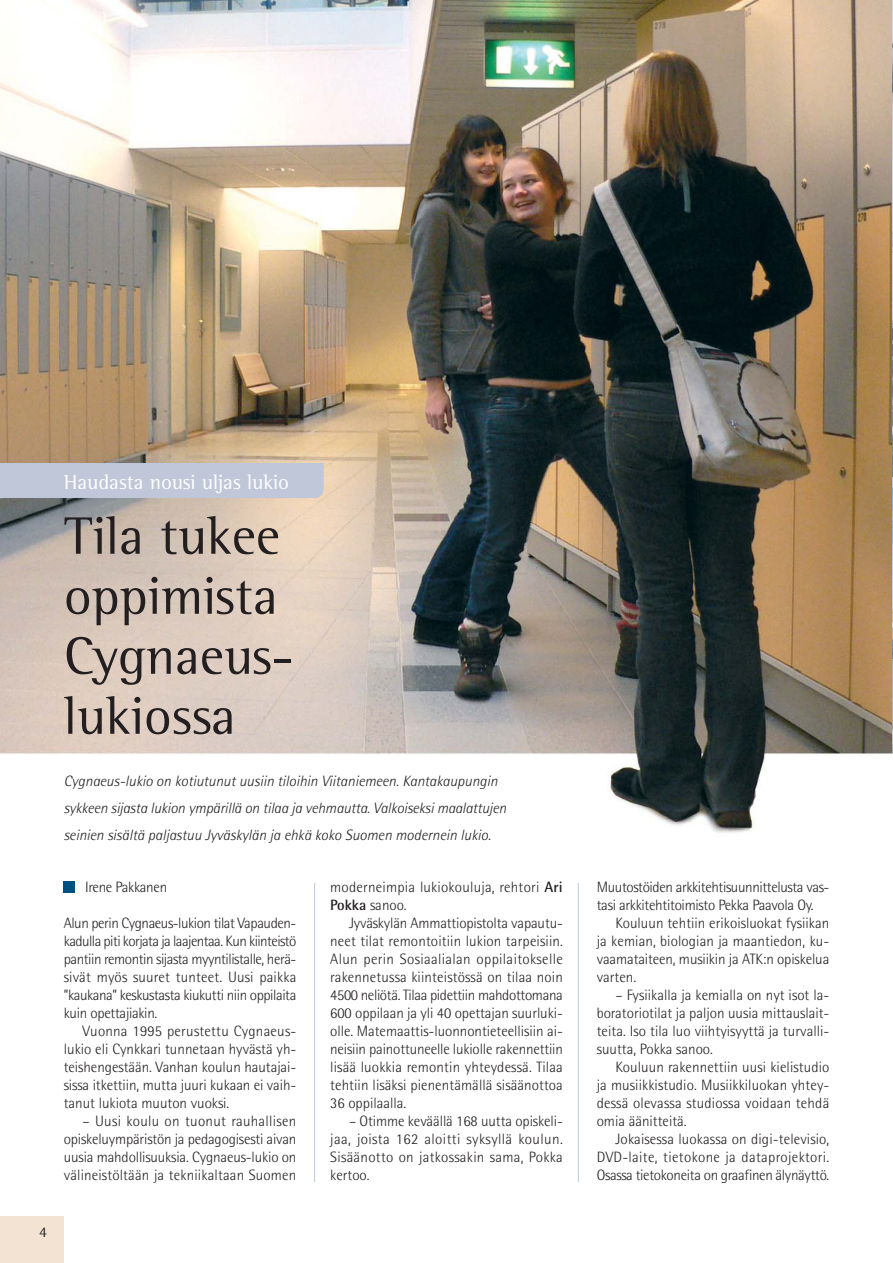
<style>
.page{position:relative;width:893px;height:1263px;background:#fff}
.page>*{position:absolute;margin:0;border:0;box-sizing:border-box;transform-origin:0 0}
.t1{font:54px/60px "Rotis Semi Serif";color:#231f20}
.t2{font:21px "Rotis Semi Serif";color:#fff}
.t3{font:300 15px/18px "Rotis Semi Sans";color:#231f20;text-align:justify}
.t4{font:italic 300 15px/27px "Rotis Semi Sans";color:#231f20}
.t5{font:300 15px/18px "Rotis Semi Sans";letter-spacing:-.025em;color:#231f20}
.t6{font:300 15px "Rotis Semi Sans";letter-spacing:-.02em;color:#231f20}
.t7{font:15px "Rotis Semi Serif";color:#231f20}
.s1{font-weight:700}
</style>
<div class="page">
<img style="left:0;top:0;width:893px;height:833px">
<hr style="left:314px;top:883px;width:1px;height:299px;background:#bfc7d8">
<hr style="left:578px;top:883px;width:1px;height:299px;background:#bfc7d8">
<div style="left:0;top:1216px;width:64px;height:47px;background:#f2e3d3"></div>
<div style="left:64px;top:881px;width:11px;height:11px;background:#004f81"></div>
<div style="left:0;top:463px;width:324px;height:35px;background:#bfc7d8"></div>
<svg style="left:892px;top:0;width:1px;height:753px"></svg>
<h2 class="t2" style="left:64px;top:474px;width:227px">Haudasta nousi uljas lukio</h2>
<h1 class="t1" style="left:64px;top:511px;width:232px">Tila tukee oppimista<br>Cygnaeus&shy;lukiossa</h1>
<p class="t4" style="left:64px;top:769px;width:444px">Cygnaeus-lukio on kotiutunut uusiin tiloihin Viitaniemeen. Kantakaupungin sykkeen sijasta lukion ympärillä on tilaa ja vehmautta. Valkoiseksi maalattujen seinien sisältä paljastuu Jyväskylän ja ehkä koko Suomen modernein lukio.</p>
<p class="t6" style="left:85px;top:882px;width:84px">Irene Pakkanen</p>
<p class="t3" style="left:64px;top:916px;width:234px">Alun perin Cygnaeus-lukion tilat Vapauden&shy;kadulla piti korjata ja laajentaa. Kun kiinteistö pantiin remontin sijasta myyntilistalle, herä&shy;sivät myös suuret tunteet. Uusi paikka ”kaukana” keskustasta kiukutti niin oppilaita kuin opettajiakin.</p>
<p class="t3" style="left:64px;top:1024px;width:234px;text-indent:19px">Vuonna 1995 perustettu Cygnaeus&shy;lukio eli Cynkkari tunnetaan hyvästä yh&shy;teishengestään. Vanhan koulun hautajai&shy;sissa itkettiin, mutta juuri kukaan ei vaih&shy;tanut lukiota muuton vuoksi.</p>
<p class="t3" style="left:64px;top:1114px;width:234px;text-indent:19px">– Uusi koulu on tuonut rauhallisen opiskeluympäristön ja pedagogisesti aivan uusia mahdollisuuksia. Cygnaeus-lukio on välineistöltään ja tekniikaltaan Suomen</p>
<p class="t3" style="left:330px;top:880px;width:234px">moderneimpia lukiokouluja, rehtori <span class="s1">Ari<br>Pokka</span> sanoo.</p>
<p class="t3" style="left:330px;top:916px;width:234px;text-indent:19px">Jyväskylän Ammattiopistolta vapautu&shy;neet tilat remontoitiin lukion tarpeisiin.<br>Alun perin Sosiaalialan oppilaitokselle rakennetussa kiinteistössä on tilaa noin 4500 neliötä. Tilaa pidettiin mahdottomana 600 oppilaan ja yli 40 opettajan suurluki&shy;olle. Matemaattis-luonnontieteellisiin ai&shy;neisiin painottuneelle lukiolle rakennettiin lisää luokkia remontin yhteydessä. Tilaa tehtiin lisäksi pienentämällä sisäänottoa 36 oppilaalla.</p>
<p class="t3" style="left:330px;top:1114px;width:234px;text-indent:19px">– Otimme keväällä 168 uutta opiskeli&shy;jaa, joista 162 aloitti syksyllä koulun.<br>Sisäänotto on jatkossakin sama, Pokka kertoo.</p>
<p class="t7" style="left:39px;top:1226px;width:9px">4</p>
<p class="t5" style="left:597px;top:880px;width:234px">Muutostöiden arkkitehtisuunnittelusta vas&shy;tasi arkkitehtitoimisto Pekka Paavola Oy.</p>
<p class="t3" style="left:597px;top:916px;width:234px;text-indent:19px">Kouluun tehtiin erikoisluokat fysiikan ja kemian, biologian ja maantiedon, ku&shy;vaamataiteen, musiikin ja ATK:n opiskelua varten.</p>
<p class="t3" style="left:597px;top:988px;width:234px;text-indent:19px">– Fysiikalla ja kemialla on nyt isot la&shy;boratoriotilat ja paljon uusia mittauslait&shy;teita. Iso tila luo viihtyisyyttä ja turvalli&shy;suutta, Pokka sanoo.</p>
<p class="t3" style="left:597px;top:1060px;width:234px;text-indent:19px">Kouluun rakennettiin uusi kielistudio ja musiikkistudio. Musiikkiluokan yhtey&shy;dessä olevassa studiossa voidaan tehdä omia äänitteitä.</p>
<p class="t3" style="left:597px;top:1132px;width:234px;text-indent:19px">Jokaisessa luokassa on digi-televisio, DVD-laite, tietokone ja dataprojektori.<br>Osassa tietokoneita on graafinen älynäyttö.</p>
</div>
